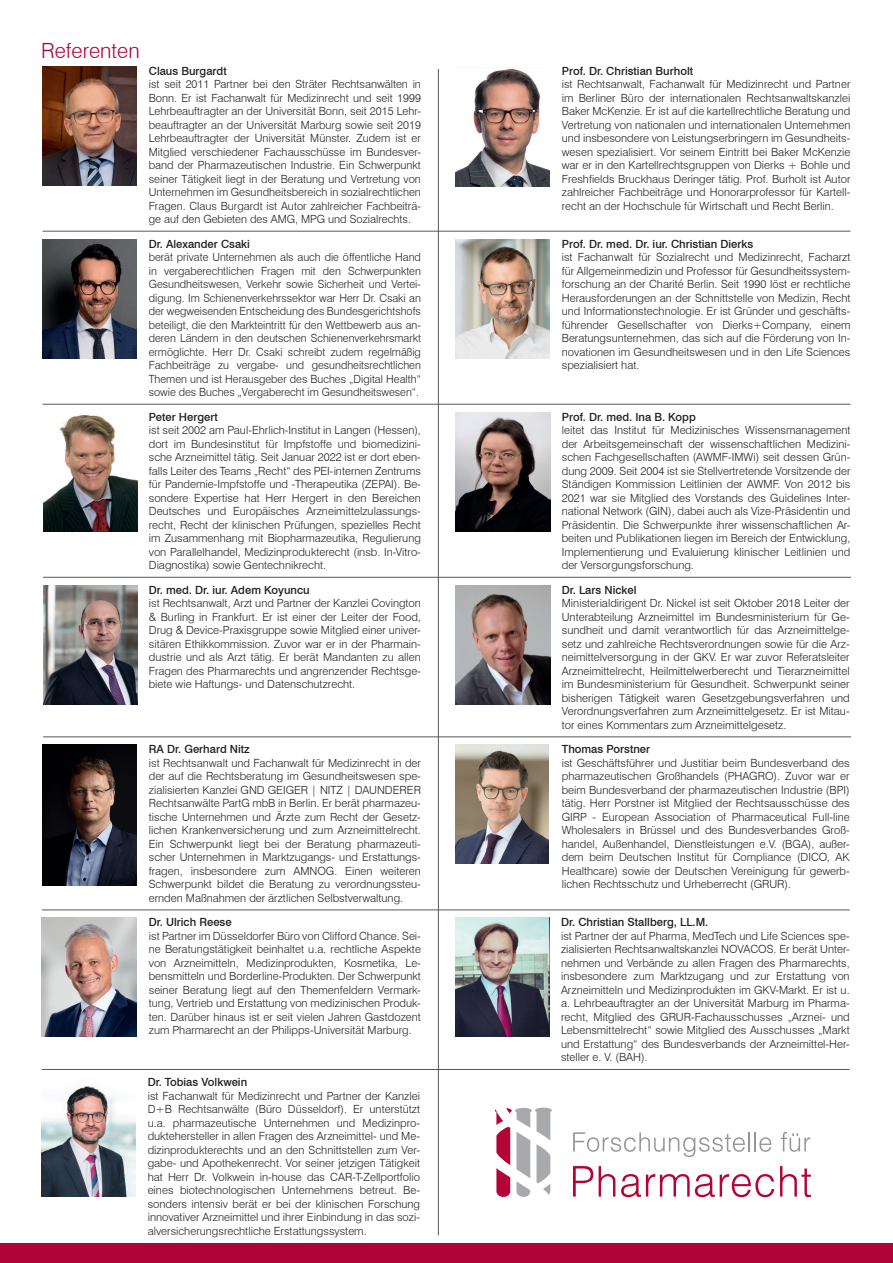
<style>
.page{position:relative;width:893px;height:1263px;background:#fff}
.page>*{position:absolute;margin:0;border:0;box-sizing:border-box;transform-origin:0 0}
.t1{font:300 21px "Swiss 721 BT";color:#b30437}
.t2{font:300 11.25px/13.5px "Swiss 721 BT";color:#231f20;text-align:justify}
.t3{font:500 11.25px "Swiss 721 BT";color:#231f20}
</style>
<div class="page">
<hr style="left:43px;top:231px;width:807px;height:1px;background:#57585a">
<hr style="left:43px;top:404px;width:807px;height:1px;background:#57585a">
<hr style="left:43px;top:577px;width:808px;height:1px;background:#57585a">
<hr style="left:43px;top:736px;width:808px;height:1px;background:#57585a">
<hr style="left:42px;top:909px;width:808px;height:1px;background:#57585a">
<hr style="left:42px;top:1069px;width:808px;height:1px;background:#57585a">
<hr style="left:438px;top:69px;width:1px;height:1166px;background:#57585a">
<div style="left:0;top:1244px;width:893px;height:19px;background:#b30437"></div>
<img style="left:455px;top:68px;width:95px;height:118px">
<img style="left:43px;top:66px;width:94px;height:119px">
<img style="left:43px;top:239px;width:94px;height:119px">
<img style="left:455px;top:239px;width:94px;height:119px">
<img style="left:455px;top:585px;width:95px;height:119px">
<img style="left:43px;top:585px;width:94px;height:119px">
<img style="left:43px;top:745px;width:94px;height:141px">
<img style="left:455px;top:745px;width:94px;height:119px">
<svg style="left:495px;top:1107px;width:57px;height:90px"></svg>
<svg style="left:573px;top:1132px;width:198px;height:25px"></svg>
<svg style="left:781px;top:1132px;width:29px;height:20px"></svg>
<svg style="left:573px;top:1166px;width:20px;height:30px"></svg>
<svg style="left:599px;top:1166px;width:16px;height:30px"></svg>
<svg style="left:621px;top:1174px;width:153px;height:23px"></svg>
<svg style="left:780px;top:1166px;width:31px;height:31px"></svg>
<img style="left:42px;top:1086px;width:94px;height:110px">
<img style="left:43px;top:415px;width:94px;height:116px">
<img style="left:456px;top:412px;width:94px;height:119px">
<img style="left:455px;top:918px;width:95px;height:119px">
<img style="left:42px;top:918px;width:94px;height:119px">
<h1 class="t1" style="left:41px;top:38px;width:100px">Referenten</h1>
<p class="t3" style="left:149px;top:64px;width:79px">Claus Burgardt</p>
<p class="t2" style="left:149px;top:77px;width:274px">ist seit 2011 Partner bei den Sträter Rechtsanwälten in Bonn. Er ist Fachanwalt für Medizinrecht und seit 1999<br>Lehrbeauftragter an der Universität Bonn, seit 2015 Lehr&shy;beauftragter an der Universität Marburg sowie seit 2019<br>Lehrbeauftragter der Universität Münster. Zudem ist er Mitglied verschiedener Fachausschüsse im Bundesver&shy;band der Pharmazeutischen Industrie. Ein Schwerpunkt seiner Tätigkeit liegt in der Beratung und Vertretung von Unternehmen im Gesundheitsbereich in sozialrechtlichen Fragen. Claus Burgardt ist Autor zahlreicher Fachbeiträ&shy;ge auf den Gebieten des AMG, MPG und Sozialrechts.</p>
<p class="t3" style="left:149px;top:237px;width:103px">Dr. Alexander Csaki</p>
<p class="t2" style="left:149px;top:250px;width:274px">berät private Unternehmen als auch die öffentliche Hand in vergaberechtlichen Fragen mit den Schwerpunkten Gesundheitswesen, Verkehr sowie Sicherheit und Vertei&shy;digung. Im Schienenverkehrssektor war Herr Dr. Csaki an der wegweisenden Entscheidung des Bundesgerichtshofs beteiligt, die den Markteintritt für den Wettbewerb aus an&shy;deren Ländern in den deutschen Schienenverkehrsmarkt ermöglichte. Herr Dr. Csaki schreibt zudem regelmäßig Fachbeiträge zu vergabe- und gesundheitsrechtlichen Themen und ist Herausgeber des Buches „Digital Health“ sowie des Buches „Vergaberecht im Gesundheitswesen“.</p>
<p class="t3" style="left:149px;top:410px;width:70px">Peter Hergert</p>
<p class="t2" style="left:149px;top:423px;width:274px">ist seit 2002 am Paul-Ehrlich-Institut in Langen (Hessen), dort im Bundesinstitut für Impfstoffe und biomedizini&shy;sche Arzneimittel tätig. Seit Januar 2022 ist er dort eben&shy;falls Leiter des Teams „Recht“ des PEI-internen Zentrums für Pandemie-Impfstoffe und -Therapeutika (ZEPAI). Be&shy;sondere Expertise hat Herr Hergert in den Bereichen Deutsches und Europäisches Arzneimittelzulassungs&shy;recht, Recht der klinischen Prüfungen, spezielles Recht im Zusammenhang mit Biopharmazeutika, Regulierung von Parallelhandel, Medizinprodukterecht (insb. In-Vitro-Diagnostika) sowie Gentechnikrecht.</p>
<p class="t3" style="left:149px;top:583px;width:162px">Dr. med. Dr. iur. Adem Koyuncu</p>
<p class="t2" style="left:149px;top:596px;width:274px">ist Rechtsanwalt, Arzt und Partner der Kanzlei Covington &amp; Burling in Frankfurt. Er ist einer der Leiter der Food, Drug &amp; Device-Praxisgruppe sowie Mitglied einer univer&shy;sitären Ethikkommission. Zuvor war er in der Pharmain&shy;dustrie und als Arzt tätig. Er berät Mandanten zu allen Fragen des Pharmarechts und angrenzender Rechtsge&shy;biete wie Haftungs- und Datenschutzrecht.</p>
<p class="t3" style="left:149px;top:742px;width:102px">RA Dr. Gerhard Nitz</p>
<p class="t2" style="left:149px;top:756px;width:274px">ist Rechtsanwalt und Fachanwalt für Medizinrecht in der der auf die Rechtsberatung im Gesundheitswesen spe&shy;zialisierten Kanzlei GND GEIGER | NITZ | DAUNDERER Rechtsanwälte PartG mbB in Berlin. Er berät pharmazeu&shy;tische Unternehmen und Ärzte zum Recht der Gesetz&shy;lichen Krankenversicherung und zum Arzneimittelrecht.<br>Ein Schwerpunkt liegt bei der Beratung pharmazeuti&shy;scher Unternehmen in Marktzugangs- und Erstattungs&shy;fragen, insbesondere zum AMNOG. Einen weiteren Schwerpunkt bildet die Beratung zu verordnungssteu&shy;ernden Maßnahmen der ärztlichen Selbstverwaltung.</p>
<p class="t3" style="left:149px;top:916px;width:84px">Dr. Ulrich Reese</p>
<p class="t2" style="left:149px;top:929px;width:274px">ist Partner im Düsseldorfer Büro von Clifford Chance. Sei&shy;ne Beratungstätigkeit beinhaltet u.a. rechtliche Aspekte von Arzneimitteln, Medizinprodukten, Kosmetika, Le&shy;bensmitteln und Borderline-Produkten. Der Schwerpunkt seiner Beratung liegt auf den Themenfeldern Vermark&shy;tung, Vertrieb und Erstattung von medizinischen Produk&shy;ten. Darüber hinaus ist er seit vielen Jahren Gastdozent zum Pharmarecht an der Philipps-Universität Marburg.</p>
<p class="t3" style="left:148px;top:1075px;width:101px">Dr. Tobias Volkwein</p>
<p class="t2" style="left:148px;top:1089px;width:274px">ist Fachanwalt für Medizinrecht und Partner der Kanzlei D+B Rechtsanwälte (Büro Düsseldorf). Er unterstützt u.a. pharmazeutische Unternehmen und Medizinpro&shy;duktehersteller in allen Fragen des Arzneimittel- und Me&shy;dizinprodukterechts und an den Schnittstellen zum Ver&shy;gabe- und Apothekenrecht. Vor seiner jetzigen Tätigkeit hat Herr Dr. Volkwein in-house das CAR-T-Zellportfolio eines biotechnologischen Unternehmens betreut. Be&shy;sonders intensiv berät er bei der klinischen Forschung innovativer Arzneimittel und ihrer Einbindung in das sozi&shy;alversicherungsrechtliche Erstattungssystem.</p>
<p class="t3" style="left:562px;top:64px;width:133px">Prof. Dr. Christian Burholt</p>
<p class="t2" style="left:562px;top:77px;width:290px">ist Rechtsanwalt, Fachanwalt für Medizinrecht und Partner im Berliner Büro der internationalen Rechtsanwaltskanzlei Baker McKenzie. Er ist auf die kartellrechtliche Beratung und Vertretung von nationalen und internationalen Unternehmen und insbesondere von Leistungserbringern im Gesundheits&shy;wesen spezialisiert. Vor seinem Eintritt bei Baker McKenzie war er in den Kartellrechtsgruppen von Dierks + Bohle und Freshfields Bruckhaus Deringer tätig. Prof. Burholt ist Autor zahlreicher Fachbeiträge und Honorarprofessor für Kartell&shy;recht an der Hochschule für Wirtschaft und Recht Berlin.</p>
<p class="t3" style="left:562px;top:237px;width:193px">Prof. Dr. med. Dr. iur. Christian Dierks</p>
<p class="t2" style="left:562px;top:250px;width:290px">ist Fachanwalt für Sozialrecht und Medizinrecht, Facharzt für Allgemeinmedizin und Professor für Gesundheitssystem&shy;forschung an der Charité Berlin. Seit 1990 löst er rechtliche Herausforderungen an der Schnittstelle von Medizin, Recht und Informationstechnologie. Er ist Gründer und geschäfts&shy;führender Gesellschafter von Dierks+Company, einem Beratungsunternehmen, das sich auf die Förderung von In&shy;novationen im Gesundheitswesen und in den Life Sciences spezialisiert hat.</p>
<p class="t3" style="left:562px;top:410px;width:135px">Prof. Dr. med. Ina B. Kopp</p>
<p class="t2" style="left:562px;top:423px;width:290px">leitet das Institut für Medizinisches Wissensmanagement der Arbeitsgemeinschaft der wissenschaftlichen Medizini&shy;schen Fachgesellschaften (AWMF-IMWi) seit dessen Grün&shy;dung 2009. Seit 2004 ist sie Stellvertretende Vorsitzende der Ständigen Kommission Leitlinien der AWMF. Von 2012 bis 2021 war sie Mitglied des Vorstands des Guidelines Inter&shy;national Network (GIN), dabei auch als Vize-Präsidentin und Präsidentin. Die Schwerpunkte ihrer wissenschaftlichen Ar&shy;beiten und Publikationen liegen im Bereich der Entwicklung, Implementierung und Evaluierung klinischer Leitlinien und der Versorgungsforschung.</p>
<p class="t3" style="left:562px;top:583px;width:76px">Dr. Lars Nickel</p>
<p class="t2" style="left:562px;top:596px;width:289px">Ministerialdirigent Dr. Nickel ist seit Oktober 2018 Leiter der Unterabteilung Arzneimittel im Bundesministerium für Ge&shy;sundheit und damit verantwortlich für das Arzneimittelge&shy;setz und zahlreiche Rechtsverordnungen sowie für die Arz&shy;neimittelversorgung in der GKV. Er war zuvor Referatsleiter Arzneimittelrecht, Heilmittelwerberecht und Tierarzneimittel im Bundesministerium für Gesundheit. Schwerpunkt seiner bisherigen Tätigkeit waren Gesetzgebungsverfahren und Verordnungsverfahren zum Arzneimittelgesetz. Er ist Mitau&shy;tor eines Kommentars zum Arzneimittelgesetz.</p>
<p class="t3" style="left:562px;top:742px;width:90px">Thomas Porstner</p>
<p class="t2" style="left:562px;top:756px;width:289px">ist Geschäftsführer und Justitiar beim Bundesverband des pharmazeutischen Großhandels (PHAGRO). Zuvor war er beim Bundesverband der pharmazeutischen Industrie (BPI) tätig. Herr Porstner ist Mitglied der Rechtsausschüsse des GIRP - European Association of Pharmaceutical Full-line Wholesalers in Brüssel und des Bundesverbandes Groß&shy;handel, Außenhandel, Dienstleistungen e.V. (BGA), außer&shy;dem beim Deutschen Institut für Compliance (DICO, AK Healthcare) sowie der Deutschen Vereinigung für gewerb&shy;lichen Rechtsschutz und Urheberrecht (GRUR).</p>
<p class="t3" style="left:561px;top:916px;width:149px">Dr. Christian Stallberg, LL.M.</p>
<p class="t2" style="left:561px;top:929px;width:290px">ist Partner der auf Pharma, MedTech und Life Sciences spe&shy;zialisierten Rechtsanwaltskanzlei NOVACOS. Er berät Unter&shy;nehmen und Verbände zu allen Fragen des Pharmarechts, insbesondere zum Marktzugang und zur Erstattung von Arzneimitteln und Medizinprodukten im GKV-Markt. Er ist u. a. Lehrbeauftragter an der Universität Marburg im Pharma&shy;recht, Mitglied des GRUR-Fachausschusses „Arznei- und Lebensmittelrecht“ sowie Mitglied des Ausschusses „Markt und Erstattung“ des Bundesverbands der Arzneimittel-Her&shy;steller e. V. (BAH).</p>
</div>
